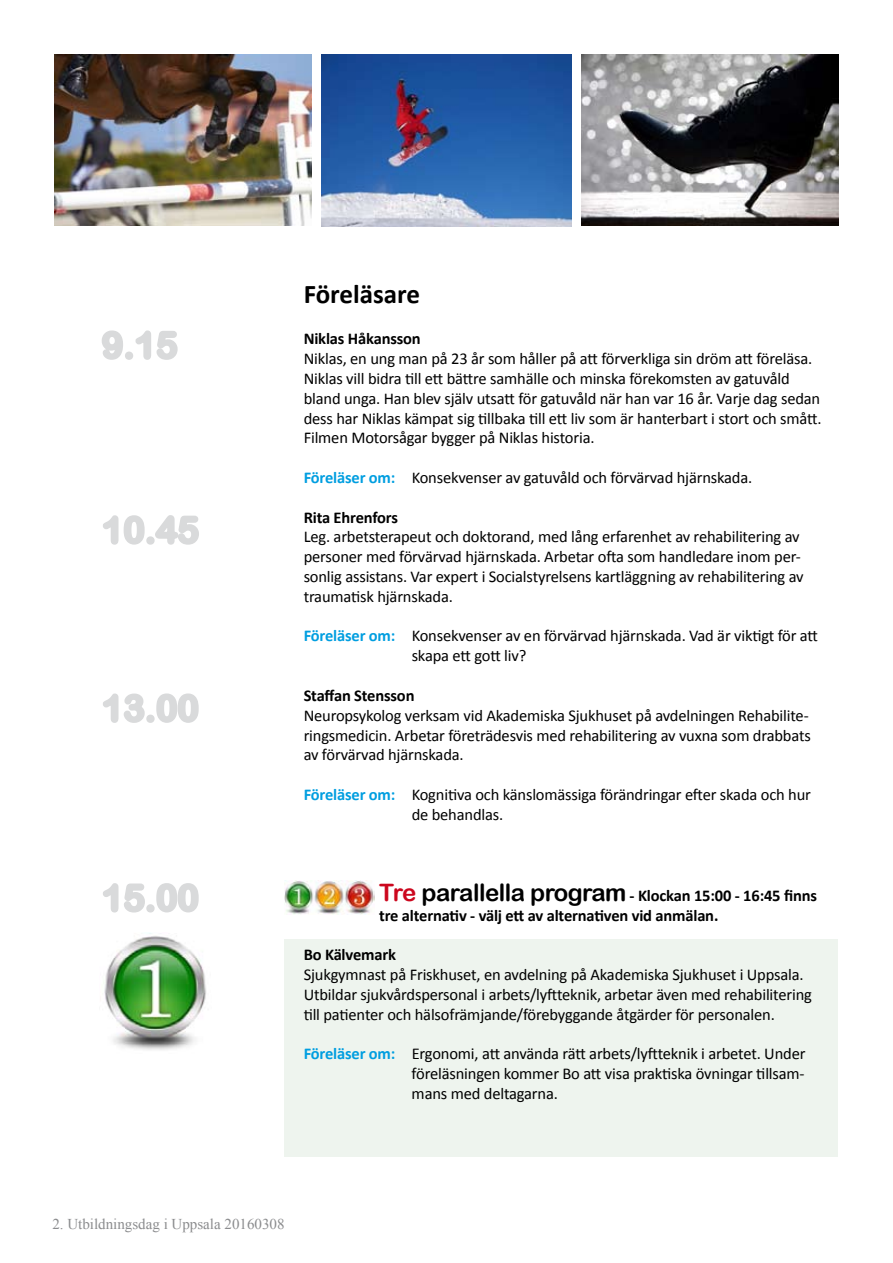
<style>
.page{position:relative;width:893px;height:1263px;background:#fff}
.page>*{position:absolute;margin:0;border:0;box-sizing:border-box;transform-origin:0 0}
.t1{font:36px "Arial Rounded MT Bold";color:#d9dadb}
.t2{font:700 27px "Calibri";color:#000}
.t3{font:16.5px/19.8px "Calibri";letter-spacing:-.01em;color:#000}
.t4{font:700 16.5px/19.8px "Calibri";letter-spacing:-.01em;color:#000}
.t5{font:15px "Times New Roman";color:#8b8c8e}
.s1{font-weight:700;color:#009ee0}
.s2{font-family:"Arial Rounded MT Bold";font-weight:400;font-size:24px;color:#cc071e}
.s3{font-family:"Arial Rounded MT Bold";font-weight:400;font-size:24px}
</style>
<div class="page">
<div style="left:285px;top:940px;width:553px;height:217px;background:#eef4ee"></div>
<svg style="left:101px;top:330px;width:77px;height:30px"></svg>
<svg style="left:103px;top:515px;width:96px;height:30px"></svg>
<svg style="left:103px;top:693px;width:96px;height:30px"></svg>
<svg style="left:103px;top:883px;width:96px;height:30px"></svg>
<img style="left:54px;top:54px;width:258px;height:172px">
<img style="left:581px;top:54px;width:258px;height:172px">
<img style="left:322px;top:54px;width:249px;height:172px">
<img style="left:104px;top:933px;width:102px;height:117px">
<img style="left:285px;top:880px;width:89px;height:34px">
<h1 class="t1" style="left:102px;top:324px;width:77px">9.15</h1>
<h1 class="t1" style="left:102px;top:509px;width:98px">10.45</h1>
<h1 class="t1" style="left:102px;top:687px;width:98px">13.00</h1>
<h1 class="t1" style="left:102px;top:876px;width:98px">15.00</h1>
<h2 class="t2" style="left:304px;top:277px;width:118px">Föreläsare</h2>
<p class="t4" style="left:304px;top:329px;width:119px">Niklas Håkansson</p>
<p class="t3" style="left:304px;top:349px;width:519px">Niklas, en ung man på 23 år som håller på att förverkliga sin dröm att föreläsa.<br>Niklas vill bidra till ett bättre samhälle och minska förekomsten av gatuvåld bland unga. Han blev själv utsatt för gatuvåld när han var 16 år. Varje dag sedan dess har Niklas kämpat sig tillbaka till ett liv som är hanterbart i stort och smått.<br>Filmen Motorsågar bygger på Niklas historia.</p>
<p class="t3" style="left:304px;top:468px;width:450px"><span class="s1">Föreläser om:</span> Konsekvenser av gatuvåld och förvärvad hjärnskada.</p>
<p class="t4" style="left:304px;top:507px;width:96px">Rita Ehrenfors</p>
<p class="t3" style="left:304px;top:527px;width:501px">Leg. arbetsterapeut och doktorand, med lång erfarenhet av rehabilitering av personer med förvärvad hjärnskada. Arbetar ofta som handledare inom per&shy;sonlig assistans. Var expert i Socialstyrelsens kartläggning av rehabilitering av traumatisk hjärnskada.</p>
<p class="t3" style="left:412px;top:626px;width:408px;text-indent:-108px"><span class="s1">Föreläser om:</span> Konsekvenser av en förvärvad hjärnskada. Vad är viktigt för att skapa ett gott liv?</p>
<p class="t4" style="left:304px;top:685px;width:112px">Staffan Stensson</p>
<p class="t3" style="left:304px;top:705px;width:509px;text-align:justify">Neuropsykolog verksam vid Akademiska Sjukhuset på avdelningen Rehabilite&shy;ringsmedicin. Arbetar företrädesvis med rehabilitering av vuxna som drabbats av förvärvad hjärnskada.</p>
<p class="t3" style="left:412px;top:784px;width:401px;text-indent:-108px"><span class="s1">Föreläser om:</span> Kognitiva och känslomässiga förändringar efter skada och hur de behandlas.</p>
<p class="t4" style="left:379px;top:885px;width:439px"><span class="s2">Tre</span> <span class="s3">parallella program</span> - Klockan 15:00 - 16:45 finns tre alternativ - välj ett av alternativen vid anmälan.</p>
<p class="t4" style="left:304px;top:945px;width:94px">Bo Kälvemark</p>
<p class="t3" style="left:304px;top:964px;width:510px">Sjukgymnast på Friskhuset, en avdelning på Akademiska Sjukhuset i Uppsala.<br>Utbildar sjukvårdspersonal i arbets/lyftteknik, arbetar även med rehabilitering till patienter och hälsofrämjande/förebyggande åtgärder för personalen.</p>
<p class="t3" style="left:412px;top:1044px;width:395px;text-align:justify;text-indent:-108px"><span class="s1">Föreläser om:</span> Ergonomi, att använda rätt arbets/lyftteknik i arbetet. Under föreläsningen kommer Bo att visa praktiska övningar tillsam&shy;mans med deltagarna.</p>
<p class="t5" style="left:52px;top:1213px;width:234px">2. Utbildningsdag i Uppsala 20160308</p>
</div>
